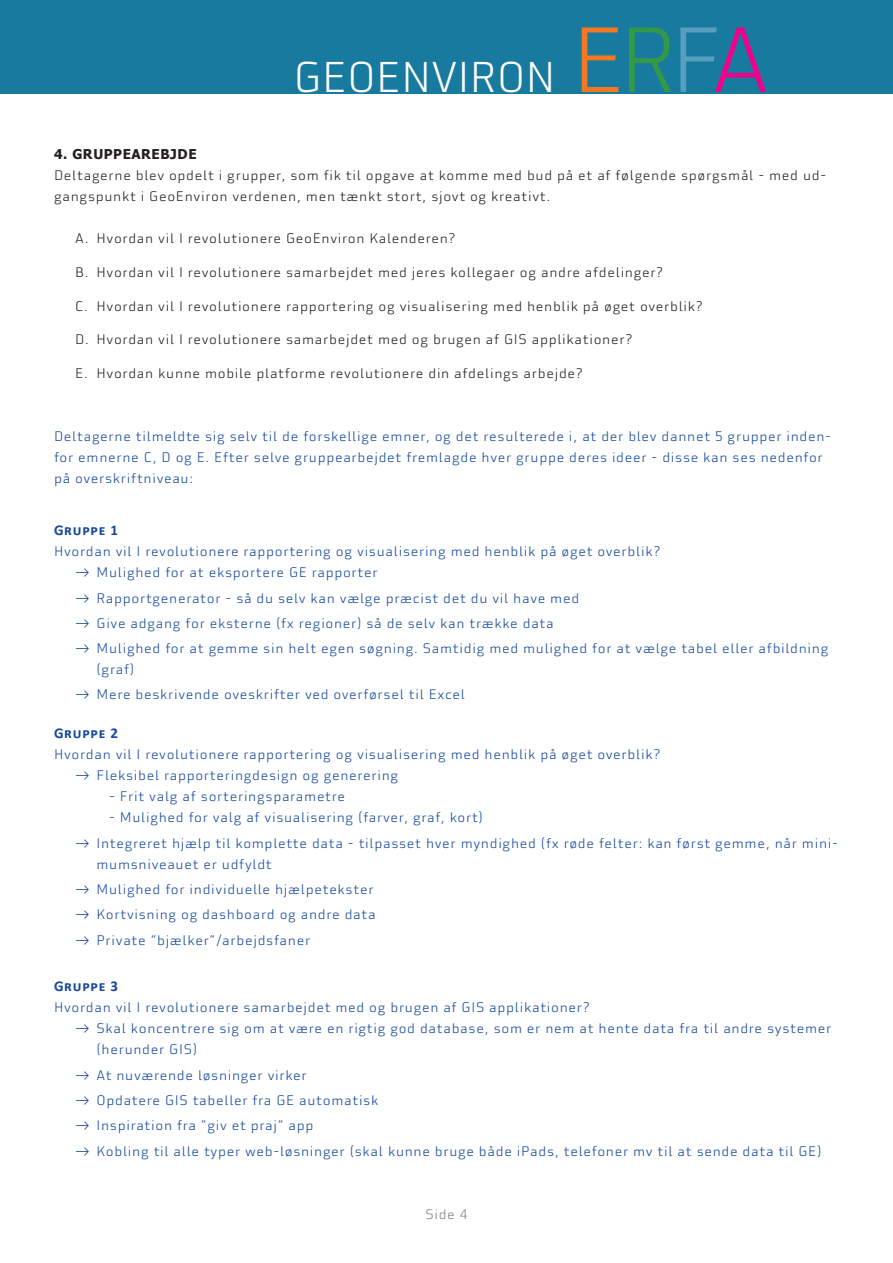
<style>
.page{position:relative;width:893px;height:1263px;background:#fff}
.page>*{position:absolute;margin:0;border:0;box-sizing:border-box;transform-origin:0 0}
.t1{font:300 42px "Utility OT";color:#fff}
.t2{font:700 15px "Calibri";letter-spacing:.05em;color:#15489e}
.t3{font:300 13.5px/21px "Utility OT";letter-spacing:.05em;color:#15489e}
.t4{font:300 13.5px/21px "Utility OT";letter-spacing:.05em;color:#231f20}
.t5{font:700 13.5px "Tahoma";letter-spacing:.04em;color:#231f20}
.t6{font:300 13.5px "Utility OT";color:#827e83}
.s1{font-size:90px;color:#f47721}
.s2{font-size:90px;color:#339948}
.s3{font-size:90px;color:#589ebf}
.s4{font-size:90px;color:#ed028c}
</style>
<div class="page">
<div style="left:0;top:0;width:893px;height:94px;background:#177a9e"></div>
<h1 class="t1" style="left:293px;top:53px;width:478px">GEOENVIRON <span class="s1">E</span><span class="s2">R</span><span class="s3">F</span><span class="s4">A</span></h1>
<p class="t5" style="left:54px;top:145px;width:144px">4. GRUPPEAREBJDE</p>
<p class="t4" style="left:54px;top:165px;width:774px">Deltagerne blev opdelt i grupper, som fik til opgave at komme med bud på et af følgende spørgsmål - med ud&shy;gangspunkt i GeoEnviron verdenen, men tænkt stort, sjovt og kreativt.</p>
<p class="t4" style="left:75px;top:228px;width:382px">A. Hvordan vil I revolutionere GeoEnviron Kalenderen?</p>
<p class="t4" style="left:75px;top:262px;width:590px">B. Hvordan vil I revolutionere samarbejdet med jeres kollegaer og andre afdelinger?</p>
<p class="t4" style="left:75px;top:296px;width:629px">C. Hvordan vil I revolutionere rapportering og visualisering med henblik på øget overblik?</p>
<p class="t4" style="left:75px;top:329px;width:559px">D. Hvordan vil I revolutionere samarbejdet med og brugen af GIS applikationer?</p>
<p class="t4" style="left:75px;top:363px;width:509px">E. Hvordan kunne mobile platforme revolutionere din afdelings arbejde?</p>
<p class="t3" style="left:54px;top:426px;width:779px">Deltagerne tilmeldte sig selv til de forskellige emner, og det resulterede i, at der blev dannet 5 grupper inden&shy;for emnerne C, D og E. Efter selve gruppearbejdet fremlagde hver gruppe deres ideer - disse kan ses nedenfor på overskriftniveau:</p>
<p class="t2" style="left:54px;top:521px;width:65px">Gruppe 1</p>
<p class="t3" style="left:54px;top:541px;width:608px">Hvordan vil I revolutionere rapportering og visualisering med henblik på øget overblik?</p>
<p class="t3" style="left:75px;top:562px;width:304px">→ Mulighed for at eksportere GE rapporter</p>
<p class="t3" style="left:75px;top:588px;width:505px">→ Rapportgenerator - så du selv kan vælge præcist det du vil have med</p>
<p class="t3" style="left:75px;top:613px;width:480px">→ Give adgang for eksterne (fx regioner) så de selv kan trække data</p>
<p class="t3" style="left:97px;top:638px;width:733px;text-indent:-21px">→ Mulighed for at gemme sin helt egen søgning. Samtidig med mulighed for at vælge tabel eller afbildning (graf)</p>
<p class="t3" style="left:75px;top:684px;width:391px">→ Mere beskrivende oveskrifter ved overførsel til Excel</p>
<p class="t2" style="left:54px;top:724px;width:65px">Gruppe 2</p>
<p class="t3" style="left:54px;top:744px;width:608px">Hvordan vil I revolutionere rapportering og visualisering med henblik på øget overblik?</p>
<p class="t3" style="left:75px;top:765px;width:324px">→ Fleksibel rapporteringdesign og generering</p>
<p class="t3" style="left:109px;top:786px;width:238px">- Frit valg af sorteringsparametre</p>
<p class="t3" style="left:109px;top:807px;width:375px">- Mulighed for valg af visualisering (farver, graf, kort)</p>
<p class="t3" style="left:97px;top:833px;width:743px;text-indent:-21px">→ Integreret hjælp til komplette data - tilpasset hver myndighed (fx røde felter: kan først gemme, når mini&shy;mumsniveauet er udfyldt</p>
<p class="t3" style="left:75px;top:879px;width:300px">→ Mulighed for individuelle hjælpetekster</p>
<p class="t3" style="left:75px;top:904px;width:302px">→ Kortvisning og dashboard og andre data</p>
<p class="t3" style="left:75px;top:929px;width:237px">→ Private ”bjælker”/arbejdsfaner</p>
<p class="t2" style="left:54px;top:977px;width:65px">Gruppe 3</p>
<p class="t3" style="left:54px;top:997px;width:537px">Hvordan vil I revolutionere samarbejdet med og brugen af GIS applikationer?</p>
<p class="t3" style="left:97px;top:1018px;width:736px;text-indent:-21px">→ Skal koncentrere sig om at være en rigtig god database, som er nem at hente data fra til andre systemer (herunder GIS)</p>
<p class="t3" style="left:75px;top:1065px;width:233px">→ At nuværende løsninger virker</p>
<p class="t3" style="left:75px;top:1090px;width:305px">→ Opdatere GIS tabeller fra GE automatisk</p>
<p class="t3" style="left:75px;top:1115px;width:240px">→ Inspiration fra ”giv et praj” app</p>
<p class="t3" style="left:75px;top:1140px;width:748px">→ Kobling til alle typer web-løsninger (skal kunne bruge både iPads, telefoner mv til at sende data til GE)</p>
<p class="t6" style="left:425px;top:1206px;width:44px">Side 4</p>
</div>
